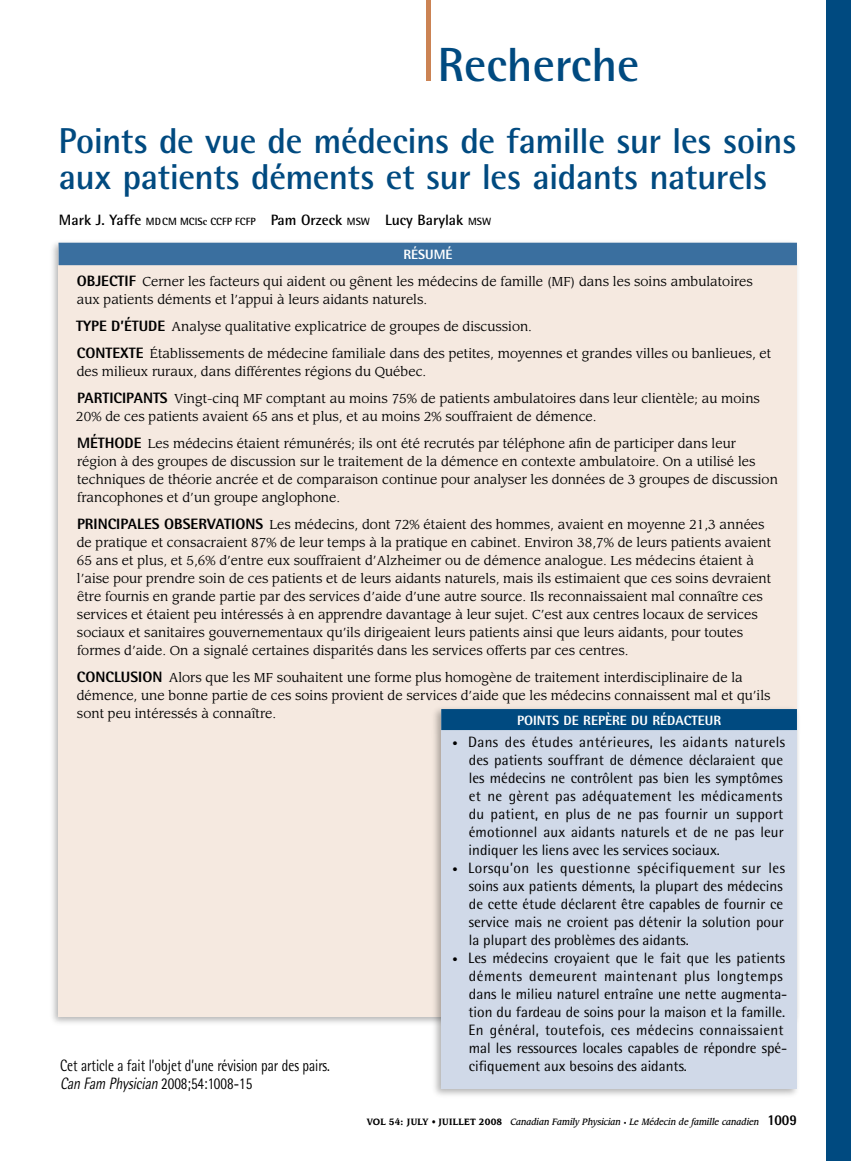
<style>
.page{position:relative;width:851px;height:1161px;background:#fff}
.page>*{position:absolute;margin:0;border:0;box-sizing:border-box;transform-origin:0 0}
.t1{font:700 48px "Rotis Semi Sans Std";color:#004a80}
.t2{font:700 36px/36px "Rotis Semi Sans Std";letter-spacing:-.015em;color:#004a80}
.t3{font:16.5px/18px "Rotis Semi Sans Std";color:#000;scale:.8 1}
.t4{font:15px/18px "Rotis Semi Sans Std";color:#000}
.t5{font:700 15px "Rotis Semi Sans Std";color:#000}
.t6{font:800 13.5px "Rotis Semi Sans Std";color:#fff}
.t7{font:12.75px/18px "Leawood Std";color:#000}
.t8{font:italic 500 9px "Leawood Std";color:#000;scale:.9 1}
.s1{font-size:10.5px}
.s2{font-family:"Rotis Semi Sans Std";font-weight:800;font-size:15px}
.s3{font-style:italic}
.s4{font-weight:700;font-style:normal}
.s5{font-style:normal;font-size:6px}
.s6{font-family:"Rotis Semi Sans Std";font-weight:800;font-style:normal;font-size:15px}
</style>
<div class="page">
<div style="left:826px;top:0;width:24px;height:1161px;background:#004a80"></div>
<div style="left:48px;top:238px;width:753px;height:790px;background:#000;opacity:.3"></div>
<div style="left:58px;top:243px;width:738px;height:774px;background:#f5e9e0"></div>
<div style="left:58px;top:243px;width:738px;height:22px;background:#3a6f9f"></div>
<div style="left:426px;top:0;width:5px;height:81px;background:#cb8354"></div>
<div style="left:430px;top:705px;width:371px;height:395px;background:#000;opacity:.3"></div>
<div style="left:441px;top:711px;width:355px;height:378px;background:#d0d9e8"></div>
<div style="left:441px;top:709px;width:355px;height:21px;background:#004a80"></div>
<h1 class="t1" style="left:437px;top:36px;width:203px">Recherche</h1>
<h2 class="t2" style="left:59px;top:122px;width:739px">Points de vue de médecins de famille sur les soins aux patients déments et sur les aidants naturels</h2>
<p class="t5" style="left:59px;top:211px;width:433px">Mark J. Yaffe <span class="s1">MDCM MClSc CCFP FCFP</span> Pam Orzeck <span class="s1">MSW</span> Lucy Barylak <span class="s1">MSW</span></p>
<p class="t6" style="left:403px;top:246px;width:25px">RÉSUM</p>
<p class="t6" style="left:445px;top:246px;width:9px">É</p>
<p class="t7" style="left:77px;top:273px;width:677px"><span class="s2">OBJECTIF</span> Cerner les facteurs qui aident ou gênent les médecins de famille (MF) dans les soins ambulatoires aux patients déments et l’appui à leurs aidants naturels.</p>
<p class="t7" style="left:76px;top:313px;width:696px;line-height:27px"><span class="s2">TYPE D’ÉTUDE</span> Analyse qualitative explicatrice de groupes de discussion.<br><span class="s2">CONTEXTE</span> Établissements de médecine familiale dans des petites, moyennes et grandes villes ou banlieues, et</p>
<p class="t7" style="left:77px;top:358px;width:684px;line-height:27px">des milieux ruraux, dans différentes régions du Québec.<br><span class="s2">PARTICIPANTS</span> Vingt-cinq MF comptant au moins 75% de patients ambulatoires dans leur clientèle; au moins</p>
<p class="t7" style="left:76px;top:403px;width:661px;line-height:27px">20% de ces patients avaient 65 ans et plus, et au moins 2% souffraient de démence.<br><span class="s2">MÉTHODE</span> Les médecins étaient rémunérés; ils ont été recrutés par téléphone afin de participer dans leur</p>
<p class="t7" style="left:77px;top:453px;width:702px">région à des groupes de discussion sur le traitement de la démence en contexte ambulatoire. On a utilisé les techniques de théorie ancrée et de comparaison continue pour analyser les données de 3 groupes de discussion francophones et d’un groupe anglophone.</p>
<p class="t7" style="left:77px;top:516px;width:696px"><span class="s2">PRINCIPALES OBSERVATIONS</span> Les médecins, dont 72% étaient des hommes, avaient en moyenne 21,3 années de pratique et consacraient 87% de leur temps à la pratique en cabinet. Environ 38,7% de leurs patients avaient 65 ans et plus, et 5,6% d’entre eux souffraient d’Alzheimer ou de démence analogue. Les médecins étaient à l’aise pour prendre soin de ces patients et de leurs aidants naturels, mais ils estimaient que ces soins devraient être fournis en grande partie par des services d’aide d’une autre source. Ils reconnaissaient mal connaître ces services et étaient peu intéressés à en apprendre davantage à leur sujet. C’est aux centres locaux de services sociaux et sanitaires gouvernementaux qu’ils dirigeaient leurs patients ainsi que leurs aidants, pour toutes formes d’aide. On a signalé certaines disparités dans les services offerts par ces centres.</p>
<p class="t7" style="left:77px;top:669px;width:695px"><span class="s2">CONCLUSION</span> Alors que les MF souhaitent une forme plus homogène de traitement interdisciplinaire de la démence, une bonne partie de ces soins provient de services d’aide que les médecins connaissent mal et qu’ils sont peu intéressés à connaître.</p>
<p class="t6" style="left:517px;top:712px;width:15px">POINTS</p>
<p class="t6" style="left:563px;top:712px;width:113px">DEREPÈREDURÉDACTEUR</p>
<p class="t4" style="left:468px;top:733px;width:318px;text-indent:-16px"><span class="s1">•</span> Dans des études antérieures, les aidants naturels des patients souffrant de démence déclaraient que les médecins ne contrôlent pas bien les symptômes et ne gèrent pas adéquatement les médicaments du patient, en plus de ne pas fournir un support émotionnel aux aidants naturels et de ne pas leur indiquer les liens avec les services sociaux.</p>
<p class="t4" style="left:469px;top:859px;width:318px;text-indent:-16px"><span class="s1">•</span> Lorsqu’on les questionne spécifiquement sur les soins aux patients déments, la plupart des médecins de cette étude déclarent être capables de fournir ce service mais ne croient pas détenir la solution pour la plupart des problèmes des aidants.</p>
<p class="t4" style="left:468px;top:949px;width:320px;text-indent:-16px"><span class="s1">•</span> Les médecins croyaient que le fait que les patients déments demeurent maintenant plus longtemps dans le milieu naturel entraîne une nette augmenta&shy;tion du fardeau de soins pour la maison et la famille.<br>En général, toutefois, ces médecins connaissaient mal les ressources locales capables de répondre spé&shy;cifiquement aux besoins des aidants.</p>
<p class="t3" style="left:60px;top:1056px;width:339px">Cet article a fait l’objet d’une révision par des pairs.<br><span class="s3">CanFamPhysician</span>2008;54:1008-15</p>
<p class="t8" style="left:366px;top:1116px;width:479px"><span class="s4">VOL 54: JULY • JUILLET 2008</span> Canadian Family Physician <span class="s5">•</span> Le Médecin de famille canadien <span class="s6">1009</span></p>
</div>
